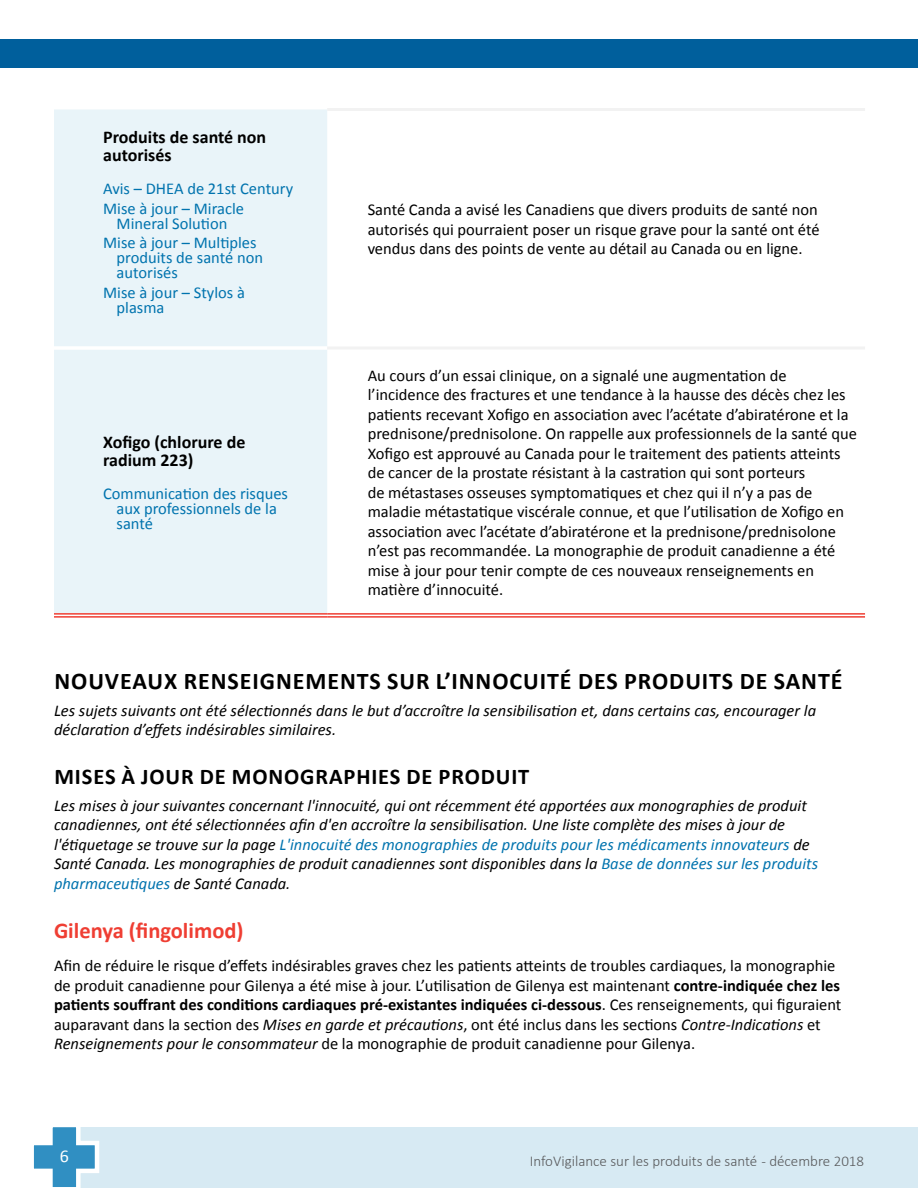
<style>
.page{position:relative;width:918px;height:1188px;background:#fff}
.page>*{position:absolute;margin:0;border:0;box-sizing:border-box;transform-origin:0 0}
.t1{font:700 24px "Calibri";letter-spacing:.04em;color:#000}
.t2{font:700 22.5px "Calibri";letter-spacing:.04em;color:#000}
.t3{font:700 22.5px "Calibri";color:#ef3e33}
.t4{font:700 18px/18px "Calibri";color:#000}
.t5{font:18px "Calibri";color:#fff}
.t6{font:16.5px/19.5px "Calibri";color:#000}
.t7{font:italic 16.5px/19.5px "Calibri";color:#000}
.t8{font:16.5px/15px "Calibri";color:#0073ae}
.t9{font:300 15px "Calibri";color:#58595b}
.s1{color:#0073ae}
.s2{font-weight:700}
.s3{font-style:italic}
</style>
<div class="page">
<div style="left:64px;top:1127px;width:854px;height:61px;background:#d7eaf3"></div>
<svg style="left:33px;top:1127px;width:67px;height:61px"></svg>
<div style="left:0;top:39px;width:918px;height:29px;background:#005f9c"></div>
<div style="left:54px;top:110px;width:273px;height:503px;background:#e9f4f9"></div>
<hr style="left:54px;top:346px;width:273px;height:4px;background:#fff">
<hr style="left:327px;top:346px;width:538px;height:4px;background:#f2f2f2">
<hr style="left:54px;top:613px;width:273px;height:2px;background:#ef3e33">
<hr style="left:54px;top:616px;width:273px;height:2px;background:#ef3e33">
<hr style="left:327px;top:613px;width:538px;height:2px;background:#ef3e33">
<hr style="left:327px;top:616px;width:538px;height:2px;background:#ef3e33">
<hr style="left:327px;top:108px;width:538px;height:3px;background:#f2f2f2">
<p class="t4" style="left:103px;top:128px;width:165px">Produits de santé non autorisés</p>
<p class="t8" style="left:103px;top:179px;width:192px;line-height:19.5px">Avis – DHEA de 21st Century<br>Mise à jour – Miracle</p>
<p class="t8" style="left:103px;top:214px;width:155px;line-height:19.5px;text-indent:13px">Mineral Solution<br>Mise à jour – Multiples</p>
<p class="t8" style="left:117px;top:250px;width:148px">produits de santé non autorisés</p>
<p class="t8" style="left:117px;top:285px;width:130px;text-indent:-13px">Mise à jour – Stylos à plasma</p>
<p class="t4" style="left:103px;top:433px;width:144px">Xofigo (chlorure de radium 223)</p>
<p class="t8" style="left:117px;top:486px;width:173px;text-indent:-13px">Communication des risques aux professionnels de la santé</p>
<p class="t6" style="left:368px;top:200px;width:453px;text-align:justify">Santé Canda a avisé les Canadiens que divers produits de santé non autorisés qui pourraient poser un risque grave pour la santé ont été vendus dans des points de vente au détail au Canada ou en ligne.</p>
<p class="t6" style="left:368px;top:365px;width:491px">Au cours d’un essai clinique, on a signalé une augmentation de l’incidence des fractures et une tendance à la hausse des décès chez les patients recevant Xofigo en association avec l’acétate d’abiratérone et la prednisone/prednisolone. On rappelle aux professionnels de la santé que Xofigo est approuvé au Canada pour le traitement des patients atteints de cancer de la prostate résistant à la castration qui sont porteurs<br>de métastases osseuses symptomatiques et chez qui il n’y a pas de maladie métastatique viscérale connue, et que l’utilisation de Xofigo en association avec l’acétate d’abiratérone et la prednisone/prednisolone n’est pas recommandée. La monographie de produit canadienne a été mise à jour pour tenir compte de ces nouveaux renseignements en matière d’innocuité.</p>
<h1 class="t1" style="left:54px;top:666px;width:790px">NOUVEAUX RENSEIGNEMENTS SUR L’INNOCUITÉ DES PRODUITS DE SANTÉ</h1>
<p class="t7" style="left:54px;top:700px;width:764px">Les sujets suivants ont été sélectionnés dans le but d’accroître la sensibilisation et, dans certains cas, encourager la déclaration d’effets indésirables similaires.</p>
<h2 class="t2" style="left:54px;top:763px;width:477px">MISES À JOUR DE MONOGRAPHIES DE PRODUIT</h2>
<p class="t7" style="left:54px;top:795px;width:766px">Les mises à jour suivantes concernant l'innocuité, qui ont récemment été apportées aux monographies de produit canadiennes, ont été sélectionnées afin d'en accroître la sensibilisation. Une liste complète des mises à jour de l'étiquetage se trouve sur la page <span class="s1">L'innocuité des monographies de produits pour les médicaments innovateurs</span> de Santé Canada. Les monographies de produit canadiennes sont disponibles dans la <span class="s1">Base de données sur les produits pharmaceutiques</span> de Santé Canada.</p>
<h2 class="t3" style="left:54px;top:916px;width:191px">Gilenya (fingolimod)</h2>
<p class="t6" style="left:54px;top:956px;width:789px">Afin de réduire le risque d’effets indésirables graves chez les patients atteints de troubles cardiaques, la monographie de produit canadienne pour Gilenya a été mise à jour. L’utilisation de Gilenya est maintenant <span class="s2">contre-indiquée chez les patients souffrant des conditions cardiaques pré-existantes indiquées ci-dessous</span>. Ces renseignements, qui figuraient auparavant dans la section des <span class="s3">Mises en garde et précautions</span>, ont été inclus dans les sections <span class="s3">Contre-Indications</span> et <span class="s3">Renseignements pour le consommateur</span> de la monographie de produit canadienne pour Gilenya.</p>
<p class="t5" style="left:60px;top:1144px;width:11px">6</p>
<p class="t9" style="left:530px;top:1152px;width:336px">InfoVigilance sur les produits de santé - décembre 2018</p>
</div>
